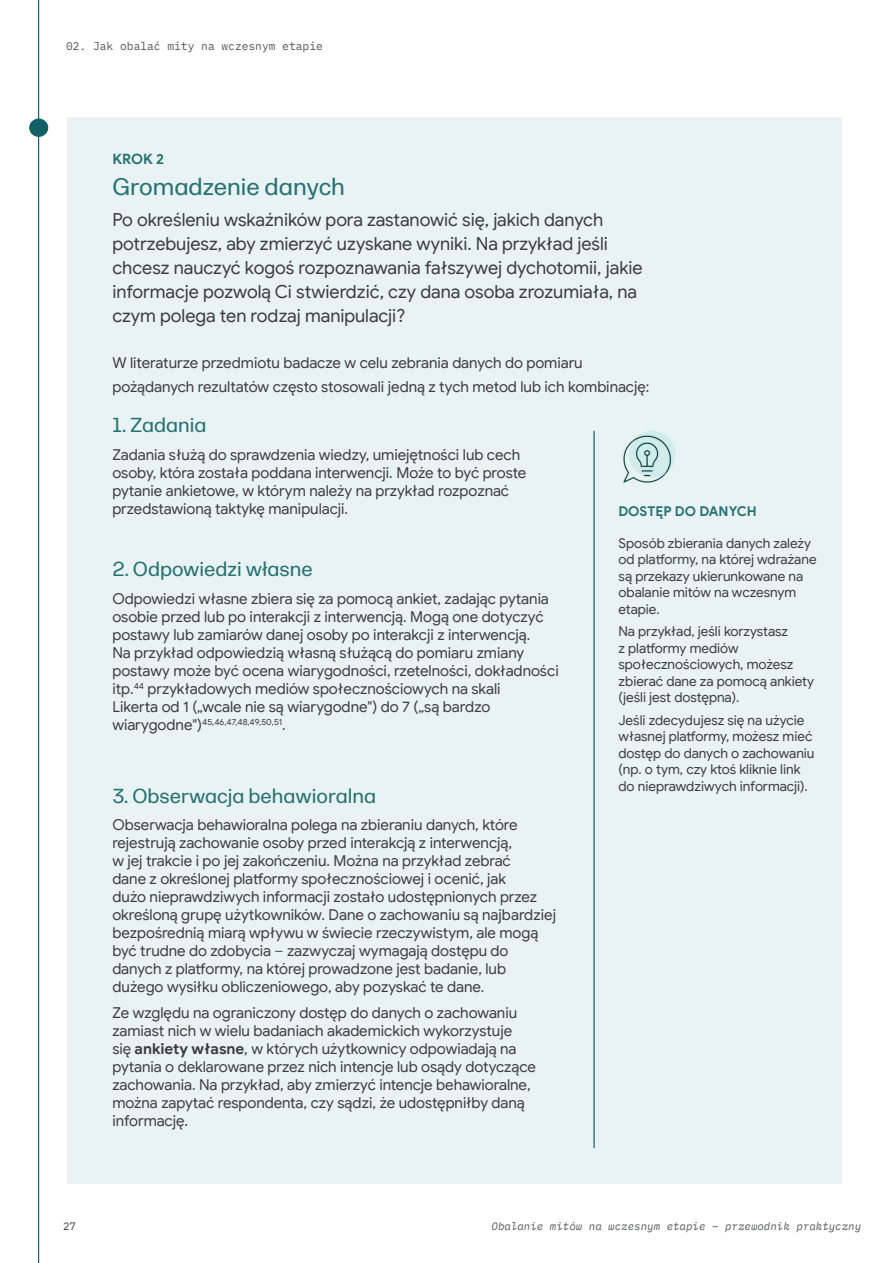
<style>
.page{position:relative;width:894px;height:1263px;background:#fff}
.page>*{position:absolute;margin:0;border:0;box-sizing:border-box;transform-origin:0 0}
.t1{font:24px "Jigsaw Sans";color:#277174}
.t2{font:20.25px "Jigsaw Sans";color:#277174}
.t3{font:18px/24px "Google Sans";color:#3a3c40}
.t4{font:15px/18px "Google Sans";letter-spacing:-.005em;color:#3a3c40}
.t5{font:700 14.25px "Google Sans";color:#277174}
.t6{font:13.5px/16.5px "Google Sans";letter-spacing:-.005em;color:#3a3c40}
.t7{font:700 13.5px "Google Sans";color:#277174}
.t8{font:11.25px "IBM Plex Mono";color:#57585b}
.t9{font:italic 10.8px "IBM Plex Mono";color:#57585b}
.t10{font:10.8px "IBM Plex Mono";color:#404042}
.t11{font:8.7px "Google Sans";color:#3a3c40}
.s1{font-size:15px}
.s2{font-weight:700}
</style>
<div class="page">
<hr style="left:38px;top:0;width:1px;height:1263px;background:#003846">
<div style="left:67px;top:117px;width:774px;height:1066px;background:#e9f3f3"></div>
<hr style="left:593px;top:431px;width:1px;height:717px;background:#003846">
<img style="left:623px;top:445px;width:40px;height:38px">
<svg style="left:673px;top:444px;width:2px;height:20px"></svg>
<img style="left:628px;top:431px;width:45px;height:46px">
<div style="left:29px;top:118px;width:19px;height:19px;background:#116064;border-radius:50%"></div>
<p class="t8" style="left:66px;top:38px;width:258px">02. Jak obalać mity na wczesnym etapie</p>
<p class="t5" style="left:112px;top:150px;width:53px">KROK 2</p>
<p class="t1" style="left:112px;top:172px;width:234px">Gromadzenie danych</p>
<p class="t3" style="left:112px;top:207px;width:531px">Po określeniu wskaźników pora zastanowić się, jakich danych potrzebujesz, aby zmierzyć uzyskane wyniki. Na przykład jeśli chcesz nauczyć kogoś rozpoznawania fałszywej dychotomii, jakie informacje pozwolą Ci stwierdzić, czy dana osoba zrozumiała, na czym polega ten rodzaj manipulacji?</p>
<p class="t4" style="left:112px;top:351px;width:538px;line-height:24px">W literaturze przedmiotu badacze w celu zebrania danych do pomiaru pożądanych rezultatów często stosowali jedną z tych metod lub ich kombinację:</p>
<p class="t2" style="left:112px;top:413px;width:96px">1. Zadania</p>
<p class="t4" style="left:112px;top:445px;width:415px">Zadania służą do sprawdzenia wiedzy, umiejętności lub cech osoby, która została poddana interwencji. Może to być proste pytanie ankietowe, w którym należy na przykład rozpoznać przedstawioną taktykę manipulacji.</p>
<p class="t2" style="left:112px;top:556px;width:202px">2. Odpowiedzi własne</p>
<p class="t4" style="left:112px;top:589px;width:447px">Odpowiedzi własne zbiera się za pomocą ankiet, zadając pytania osobie przed lub po interakcji z interwencją. Mogą one dotyczyć postawy lub zamiarów danej osoby po interakcji z interwencją.<br>Na przykład odpowiedzią własną służącą do pomiaru zmiany postawy może być ocena wiarygodności, rzetelności, dokładności itp.<sup>44</sup> przykładowych mediów społecznościowych na skali<br>Likerta od 1 („wcale nie są wiarygodne") do 7 („są bardzo</p>
<p class="t11" style="left:112px;top:716px;width:175px"><span class="s1">wiarygodne")</span>45,46,47,48,49,50,51<span class="s1">.</span></p>
<p class="t2" style="left:112px;top:783px;width:265px">3. Obserwacja behawioralna</p>
<p class="t4" style="left:112px;top:816px;width:445px">Obserwacja behawioralna polega na zbieraniu danych, które rejestrują zachowanie osoby przed interakcją z interwencją,<br>w jej trakcie i po jej zakończeniu. Można na przykład zebrać<br>dane z określonej platformy społecznościowej i ocenić, jak<br>dużo nieprawdziwych informacji zostało udostępnionych przez określoną grupę użytkowników. Dane o zachowaniu są najbardziej bezpośrednią miarą wpływu w świecie rzeczywistym, ale mogą być trudne do zdobycia – zazwyczaj wymagają dostępu do danych z platformy, na której prowadzone jest badanie, lub dużego wysiłku obliczeniowego, aby pozyskać te dane.</p>
<p class="t4" style="left:112px;top:1003px;width:425px">Ze względu na ograniczony dostęp do danych o zachowaniu zamiast nich w wielu badaniach akademickich wykorzystuje<br>się <span class="s2">ankiety własne</span>, w których użytkownicy odpowiadają na pytania o deklarowane przez nich intencje lub osądy dotyczące zachowania. Na przykład, aby zmierzyć intencje behawioralne, można zapytać respondenta, czy sądzi, że udostępniłby daną informację.</p>
<p class="t7" style="left:618px;top:502px;width:140px">DOSTĘP DO DANYCH</p>
<p class="t6" style="left:618px;top:534px;width:199px">Sposób zbierania danych zależy od platformy, na której wdrażane są przekazy ukierunkowane na obalanie mitów na wczesnym etapie.</p>
<p class="t6" style="left:618px;top:623px;width:197px">Na przykład, jeśli korzystasz<br>z platformy mediów społecznościowych, możesz zbierać dane za pomocą ankiety (jeśli jest dostępna).</p>
<p class="t6" style="left:618px;top:711px;width:197px">Jeśli zdecydujesz się na użycie własnej platformy, możesz mieć dostęp do danych o zachowaniu (np. o tym, czy ktoś kliknie link do nieprawdziwych informacji).</p>
<p class="t10" style="left:63px;top:1217px;width:14px">27</p>
<p class="t9" style="left:491px;top:1217px;width:371px">Obalanie mitów na wczesnym etapie – przewodnik praktyczny</p>
</div>
